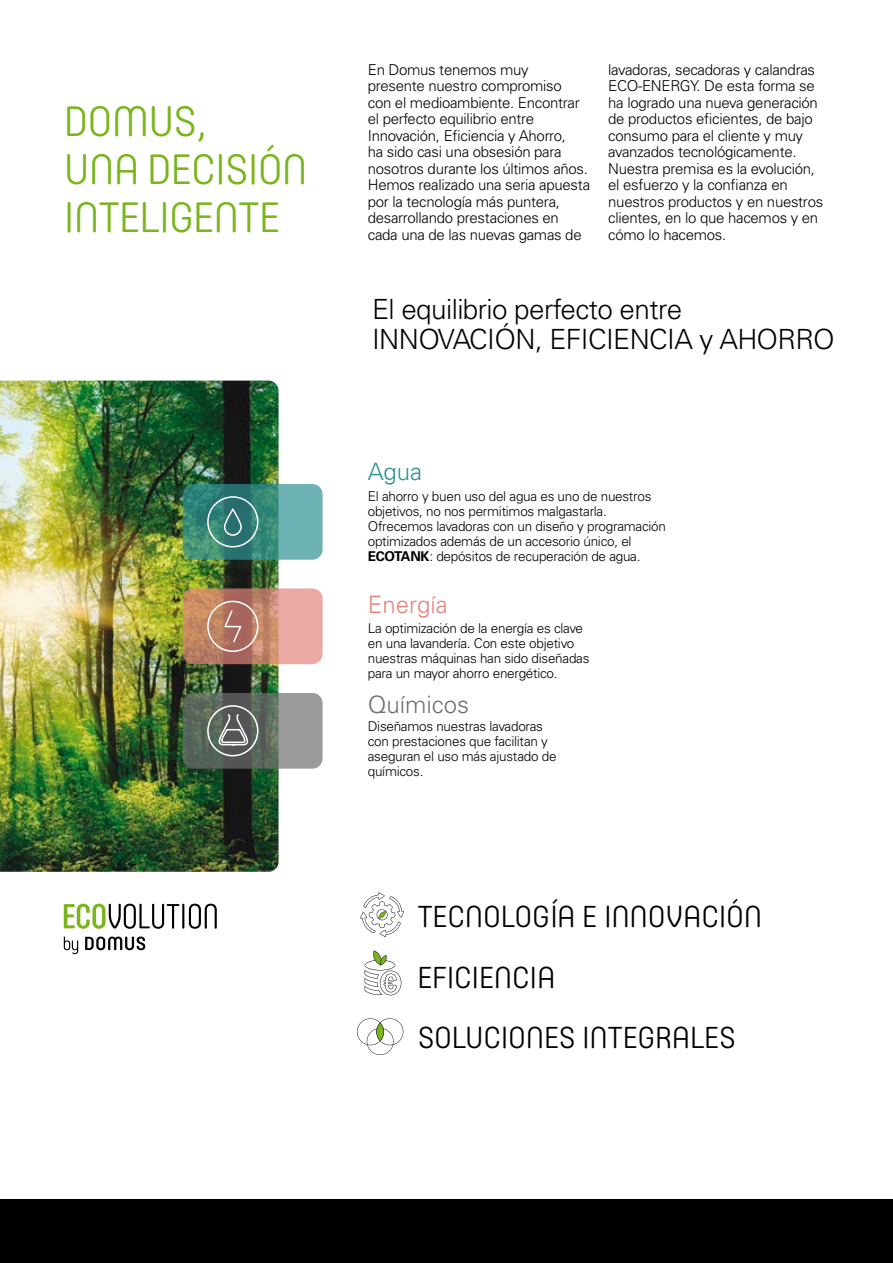
<style>
.page{position:relative;width:893px;height:1263px;background:#fff}
.page>*{position:absolute;margin:0;border:0;box-sizing:border-box;transform-origin:0 0}
.t1{font:300 42px/48px "Core Mellow";letter-spacing:-.02em;color:#7ab51d}
.t2{font:300 30px/60.4px "Core Mellow";letter-spacing:-.01em;color:#000}
.t3{font:300 27.9px/29.5px "Univers LT Std";letter-spacing:-.02em;color:#000}
.t4{font:300 24px "Univers LT Std";color:#707072}
.t5{font:300 24px "Univers LT Std";color:#e4837b}
.t6{font:300 24px "Univers LT Std";color:#2f9396}
.t7{font:300 15px/16.5px "Univers LT Std";letter-spacing:-.02em;color:#000}
.t8{font:300 13.5px/15px "Univers LT Std";letter-spacing:-.02em;color:#000}
.s1{font-weight:700}
</style>
<div class="page">
<img style="left:0;top:381px;width:279px;height:491px">
<svg style="left:183px;top:484px;width:140px;height:76px"></svg>
<div style="left:207px;top:496px;width:51px;height:51px;border:2px solid #fff;border-radius:50%"></div>
<div style="left:224px;top:508px;width:18px;height:28px;border:2px solid #fff;border-radius:8px"></div>
<svg style="left:183px;top:588px;width:140px;height:76px"></svg>
<div style="left:207px;top:601px;width:51px;height:51px;border:2px solid #fff;border-radius:50%"></div>
<svg style="left:223px;top:609px;width:20px;height:35px"></svg>
<svg style="left:183px;top:693px;width:140px;height:76px"></svg>
<div style="left:207px;top:705px;width:51px;height:51px;border:2px solid #fff;border-radius:50%"></div>
<svg style="left:216px;top:713px;width:35px;height:33px"></svg>
<svg style="left:64px;top:904px;width:115px;height:25px"></svg>
<hr style="left:182px;top:904px;width:2px;height:25px;background:#000">
<svg style="left:189px;top:904px;width:28px;height:25px"></svg>
<svg style="left:64px;top:936px;width:14px;height:18px"></svg>
<svg style="left:85px;top:936px;width:60px;height:14px"></svg>
<div style="left:0;top:1199px;width:893px;height:64px;background:#000"></div>
<svg style="left:365px;top:950px;width:36px;height:45px"></svg>
<svg style="left:360px;top:893px;width:44px;height:44px"></svg>
<svg style="left:357px;top:1018px;width:46px;height:37px"></svg>
<h1 class="t1" style="left:64px;top:95px;width:245px">DOMUS,<br>UNA DECISIÓN<br>INTELIGENTE</h1>
<p class="t7" style="left:368px;top:61px;width:224px">En Domus tenemos muy<br>presente nuestro compromiso<br>con el medioambiente. Encontrar el perfecto equilibrio entre<br>Innovación, Eficiencia y Ahorro,<br>ha sido casi una obsesión para nosotros durante los últimos años.<br>Hemos realizado una seria apuesta por la tecnología más puntera, desarrollando prestaciones en cada una de las nuevas gamas de</p>
<p class="t7" style="left:608px;top:61px;width:216px">lavadoras, secadoras y calandras<br>ECO-ENERGY. De esta forma se ha logrado una nueva generación de productos eficientes, de bajo consumo para el cliente y muy avanzados tecnológicamente.<br>Nuestra premisa es la evolución, el esfuerzo y la confianza en nuestros productos y en nuestros clientes, en lo que hacemos y en cómo lo hacemos.</p>
<h3 class="t3" style="left:372px;top:294px;width:464px">El equilibrio perfecto entre<br>INNOVACIÓN, EFICIENCIA y AHORRO</h3>
<h3 class="t6" style="left:368px;top:457px;width:56px">Agua</h3>
<p class="t8" style="left:368px;top:488px;width:300px">El ahorro y buen uso del agua es uno de nuestros objetivos, no nos permitimos malgastarla.<br>Ofrecemos lavadoras con un diseño y programación optimizados además de un accesorio único, el <span class="s1">ECOTANK</span>: depósitos de recuperación de agua.</p>
<h3 class="t5" style="left:368px;top:590px;width:82px">Energía</h3>
<p class="t8" style="left:368px;top:621px;width:223px">La optimización de la energía es clave en una lavandería. Con este objetivo nuestras máquinas han sido diseñadas para un mayor ahorro energético.</p>
<h3 class="t4" style="left:368px;top:690px;width:103px">Químicos</h3>
<p class="t8" style="left:368px;top:719px;width:190px">Diseñamos nuestras lavadoras con prestaciones que facilitan y aseguran el uso más ajustado de químicos.</p>
<h2 class="t2" style="left:417px;top:884px;width:346px">TECNOLOGÍA E INNOVACIÓN<br>EFICIENCIA<br>SOLUCIONES INTEGRALES</h2>
</div>
